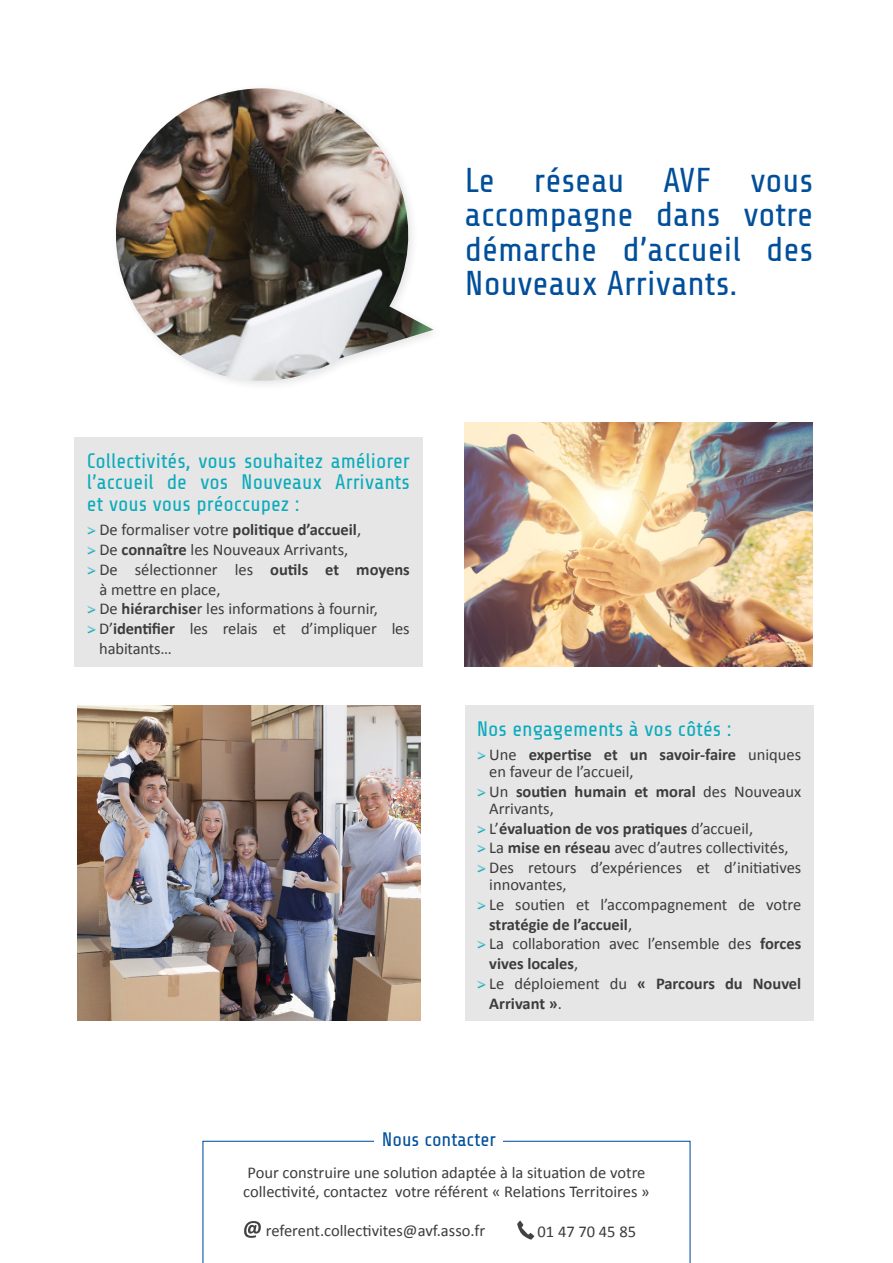
<style>
.page{position:relative;width:893px;height:1263px;background:#fff}
.page>*{position:absolute;margin:0;border:0;box-sizing:border-box;transform-origin:0 0}
.t1{font:34.5px/34.5px "Share Tech";color:#014f9a;text-align:justify}
.t2{font:21px/21.1px "Share Tech";color:#0babbc;text-align:justify}
.t3{font:19.5px "Share Tech";color:#014f9a}
.t4{font:16.5px/19.8px "Calibri";color:#3c3c3d}
.t5{font:700 16.5px/19.8px "Calibri";color:#3c3c3d}
.s1{font-family:"Lane Posh";color:#0babbc}
.s2{font-weight:700}
.s3{font-family:"Lane Posh";font-weight:400;color:#0babbc}
.s4{font-weight:400}
</style>
<div class="page">
<svg style="left:202px;top:1141px;width:489px;height:122px"></svg>
<div style="left:375px;top:1124px;width:128px;height:32px;background:#fff"></div>
<div style="left:74px;top:437px;width:349px;height:230px;background:#e6e6e6"></div>
<div style="left:465px;top:705px;width:348px;height:316px;background:#e6e6e6"></div>
<img style="left:78px;top:705px;width:343px;height:316px">
<img style="left:465px;top:423px;width:347px;height:244px">
<svg style="left:244px;top:1221px;width:17px;height:17px"></svg>
<svg style="left:517px;top:1220px;width:17px;height:19px"></svg>
<img style="left:115px;top:88px;width:318px;height:297px">
<p class="t1" style="left:465px;top:164px;width:350px">Le réseau AVF vous accompagne dans votre démarche d’accueil des Nouveaux Arrivants.</p>
<p class="t2" style="left:87px;top:451px;width:324px">Collectivités, vous souhaitez améliorer l’accueil de vos Nouveaux Arrivants et vous vous préoccupez :</p>
<p class="t4" style="left:87px;top:519px;width:276px"><span class="s1">&gt;</span> De formaliser votre <span class="s2">politique d’accueil</span>,</p>
<p class="t4" style="left:87px;top:539px;width:263px"><span class="s1">&gt;</span> De <span class="s2">connaître</span> les Nouveaux Arrivants,</p>
<p class="t4" style="left:99px;top:559px;width:312px;text-indent:-13px"><span class="s1">&gt;</span> De sélectionner les <span class="s2">outils et moyens </span>à mettre en place,</p>
<p class="t4" style="left:87px;top:598px;width:292px"><span class="s1">&gt;</span> De <span class="s2">hiérarchise</span>r les informations à fournir,</p>
<p class="t4" style="left:99px;top:618px;width:312px;text-indent:-12px"><span class="s1">&gt;</span> D’<span class="s2">identifier</span> les relais et d’impliquer les habitants…</p>
<p class="t2" style="left:477px;top:718px;width:256px">Nos engagements à vos côtés :</p>
<p class="t4" style="left:489px;top:746px;width:314px;line-height:16.8px;text-indent:-13px"><span class="s1">&gt;</span> Une <span class="s2">expertise et un savoir-faire</span> uniques en faveur de l’accueil,</p>
<p class="t4" style="left:489px;top:782px;width:314px;line-height:16.8px;text-indent:-13px"><span class="s1">&gt;</span> Un <span class="s2">soutien humain et moral</span> des Nouveaux<br>Arrivants,</p>
<p class="t5" style="left:477px;top:817px;width:278px"><span class="s3">&gt;</span> <span class="s4">L’</span>évaluation de vos pratiques <span class="s4">d’accueil,</span></p>
<p class="t4" style="left:477px;top:837px;width:313px"><span class="s1">&gt;</span> La <span class="s2">mise en réseau</span> avec d’autres collectivités,</p>
<p class="t4" style="left:489px;top:858px;width:314px;line-height:16.8px;text-indent:-13px"><span class="s1">&gt;</span> Des retours d’expériences et d’initiatives innovantes,</p>
<p class="t4" style="left:489px;top:894px;width:314px;text-indent:-13px"><span class="s1">&gt;</span> Le soutien et l’accompagnement de votre <span class="s2">stratégie de l’accueil</span>,</p>
<p class="t4" style="left:489px;top:933px;width:314px;text-indent:-13px"><span class="s1">&gt;</span> La collaboration avec l’ensemble des <span class="s2">forces vives locales</span>,</p>
<p class="t5" style="left:489px;top:973px;width:314px;text-indent:-13px"><span class="s3">&gt;</span> <span class="s4">Le déploiement du</span> « Parcours du Nouvel<br>Arrivant »<span class="s4">.</span></p>
<p class="t3" style="left:382px;top:1129px;width:116px">Nous contacter</p>
<p class="t4" style="left:243px;top:1162px;width:408px;line-height:19.4px">Pour construire une solution adaptée à la situation de votre collectivité, contactez votre référent « Relations Territoires »</p>
<p class="t4" style="left:266px;top:1220px;width:221px">referent.collectivites@avf.asso.fr</p>
<p class="t4" style="left:538px;top:1221px;width:100px">01 47 70 45 85</p>
</div>
